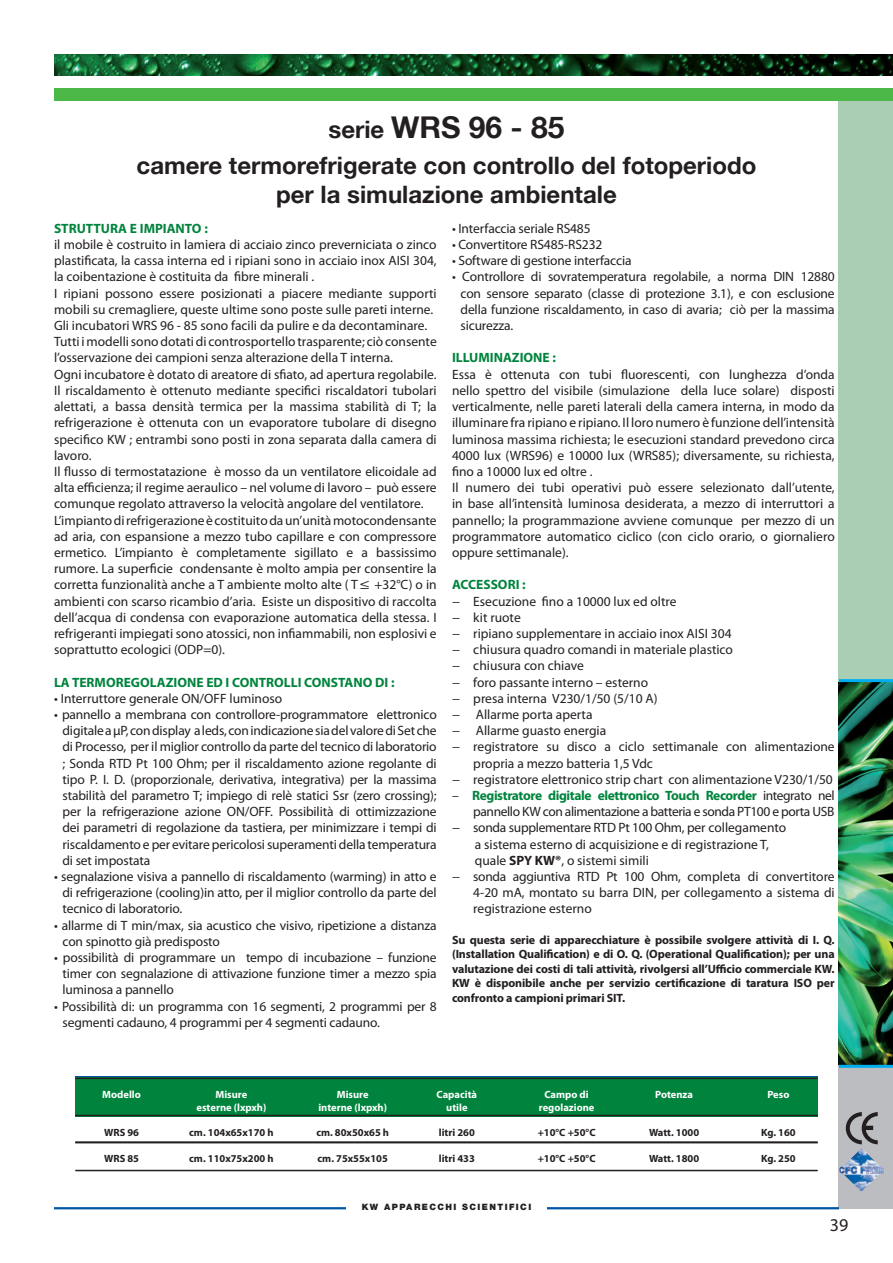
<style>
.page{position:relative;width:893px;height:1263px;background:#fff}
.page>*{position:absolute;margin:0;border:0;box-sizing:border-box;transform-origin:0 0}
.t1{font:700 30px "Helvetica 75";color:#231f20}
.t2{font:700 24px/28.8px "Helvetica 75";color:#231f20;text-align:center}
.t3{font:18px "Myriad Pro";color:#231f20}
.t4{font:13.5px/16.2px "Myriad Pro";color:#231f20}
.t5{font:700 13.5px "Myriad Pro";color:#00843d}
.t6{font:700 13.5px "Myriad Pro";letter-spacing:-.03em;color:#00843d}
.t7{font:13.5px "Myriad Pro";letter-spacing:-.03em;color:#231f20}
.t8{font:13.5px "Myriad Pro";letter-spacing:-.02em;color:#231f20}
.t9{font:700 12px/14.4px "Myriad Pro";letter-spacing:-.01em;color:#231f20;text-align:justify}
.t10{font:700 10.5px "Myriad Pro";color:#231f20}
.t11{font:700 10.5px/12.6px "Myriad Pro";color:#fff;text-align:center}
.t12{font:900 8.7px "Helvetica 95";letter-spacing:.165em;color:#231f20}
.s1{font-size:24px}
.s2{font-family:"Helvetica"}
.s3{font-weight:400;color:#231f20}
.s4{font-weight:700}
</style>
<div class="page">
<div style="left:75px;top:1076px;width:743px;height:39px;background:#0155a5"></div>
<div style="left:75px;top:1077px;width:743px;height:39px;background:#00843d"></div>
<hr style="left:75px;top:1077px;width:743px;height:2px;background:#231f20">
<hr style="left:75px;top:1115px;width:743px;height:1px;background:#231f20">
<hr style="left:75px;top:1141px;width:743px;height:2px;background:#231f20">
<hr style="left:75px;top:1170px;width:743px;height:1px;background:#231f20">
<div style="left:839px;top:1050px;width:54px;height:159px;background:#bcbdc0"></div>
<div style="left:839px;top:101px;width:54px;height:644px;background:#aaceb3"></div>
<img style="left:839px;top:682px;width:54px;height:383px">
<hr style="left:839px;top:679px;width:54px;height:3px;background:#00aeef">
<hr style="left:839px;top:1065px;width:54px;height:3px;background:#00aeef">
<div style="left:54px;top:88px;width:839px;height:13px;background:#4cb848"></div>
<img style="left:54px;top:54px;width:839px;height:21px">
<hr style="left:547px;top:1207px;width:292px;height:2px;background:#0155a5">
<hr style="left:54px;top:1207px;width:292px;height:2px;background:#0155a5">
<svg style="left:846px;top:1112px;width:32px;height:32px"></svg>
<img style="left:839px;top:1148px;width:45px;height:44px">
<h1 class="t1" style="left:328px;top:117px;width:238px"><span class="s1">serie</span> WRS 96 - 85</h1>
<h2 class="t2" style="left:137px;top:154px;width:621px">camere termorefrigerate con controllo del fotoperiodo per la simulazione ambientale</h2>
<p class="t5" style="left:54px;top:223px;width:155px">STRUTTURA E IMPIANTO :</p>
<p class="t4" style="left:54px;top:237px;width:384px">il mobile è costruito in lamiera di acciaio zinco preverniciata o zinco plastificata, la cassa interna ed i ripiani sono in acciaio inox AISI 304, la coibentazione è costituita da fibre minerali .<br>I ripiani possono essere posizionati a piacere mediante supporti mobili su cremagliere, queste ultime sono poste sulle pareti interne.<br>Gli incubatori WRS 96 - 85 sono facili da pulire e da decontaminare.<br>Tutti i modelli sono dotati di controsportello trasparente; ciò consente l’osservazione dei campioni senza alterazione della T interna.<br>Ogni incubatore è dotato di areatore di sfiato, ad apertura regolabile.<br>Il riscaldamento è ottenuto mediante specifici riscaldatori tubolari alettati, a bassa densità termica per la massima stabilità di T; la refrigerazione è ottenuta con un evaporatore tubolare di disegno specifico KW ; entrambi sono posti in zona separata dalla camera di lavoro.<br>Il flusso di termostatazione è mosso da un ventilatore elicoidale ad alta efficienza; il regime aeraulico – nel volume di lavoro – può essere comunque regolato attraverso la velocità angolare del ventilatore.<br>L’impianto di refrigerazione è costituito da un’unità motocondensante ad aria, con espansione a mezzo tubo capillare e con compressore ermetico. L’impianto è completamente sigillato e a bassissimo rumore. La superficie condensante è molto ampia per consentire la corretta funzionalità anche a T ambiente molto alte ( T<span class="s2">≤</span> +32°C) o in ambienti con scarso ricambio d’aria. Esiste un dispositivo di raccolta dell’acqua di condensa con evaporazione automatica della stessa. I refrigeranti impiegati sono atossici, non infiammabili, non esplosivi e soprattutto ecologici (ODP=0).</p>
<p class="t5" style="left:54px;top:677px;width:342px">LA TERMOREGOLAZIONE ED I CONTROLLI CONSTANO DI :</p>
<p class="t4" style="left:54px;top:691px;width:230px">• Interruttore generale ON/OFF luminoso</p>
<p class="t4" style="left:63px;top:707px;width:376px;text-align:justify;text-indent:-9px">• pannello a membrana con controllore-programmatore elettronico digitale a μP, con display a leds, con indicazione sia del valore di Set che di Processo, per il miglior controllo da parte del tecnico di laboratorio ; Sonda RTD Pt 100 Ohm; per il riscaldamento azione regolante di tipo P. I. D. (proporzionale, derivativa, integrativa) per la massima stabilità del parametro T; impiego di relè statici Ssr (zero crossing); per la refrigerazione azione ON/OFF. Possibilità di ottimizzazione dei parametri di regolazione da tastiera, per minimizzare i tempi di riscaldamento e per evitare pericolosi superamenti della temperatura di set impostata</p>
<p class="t4" style="left:63px;top:869px;width:376px;text-align:justify;text-indent:-9px">• segnalazione visiva a pannello di riscaldamento (warming) in atto e di refrigerazione (cooling)in atto, per il miglior controllo da parte del tecnico di laboratorio.</p>
<p class="t4" style="left:63px;top:918px;width:376px;text-indent:-9px">• allarme di T min/max, sia acustico che visivo, ripetizione a distanza con spinotto già predisposto</p>
<p class="t4" style="left:63px;top:950px;width:376px;text-align:justify;text-indent:-9px">• possibilità di programmare un tempo di incubazione – funzione timer con segnalazione di attivazione funzione timer a mezzo spia luminosa a pannello</p>
<p class="t4" style="left:63px;top:999px;width:376px;text-indent:-9px">• Possibilità di: un programma con 16 segmenti, 2 programmi per 8 segmenti cadauno, 4 programmi per 4 segmenti cadauno.</p>
<p class="t4" style="left:452px;top:221px;width:140px">• Interfaccia seriale RS485</p>
<p class="t4" style="left:452px;top:237px;width:152px">• Convertitore RS485-RS232</p>
<p class="t4" style="left:452px;top:254px;width:181px">• Software di gestione interfaccia</p>
<p class="t4" style="left:460px;top:270px;width:376px;text-align:justify;text-indent:-9px">• Controllore di sovratemperatura regolabile, a norma DIN 12880 con sensore separato (classe di protezione 3.1), e con esclusione della funzione riscaldamento, in caso di avaria; ciò per la massima sicurezza.</p>
<p class="t5" style="left:452px;top:353px;width:106px">ILLUMINAZIONE :</p>
<p class="t4" style="left:452px;top:367px;width:384px">Essa è ottenuta con tubi fluorescenti, con lunghezza d’onda nello spettro del visibile (simulazione della luce solare) disposti verticalmente, nelle pareti laterali della camera interna, in modo da illuminare fra ripiano e ripiano. Il loro numero è funzione dell’intensità luminosa massima richiesta; le esecuzioni standard prevedono circa 4000 lux (WRS96) e 10000 lux (WRS85); diversamente, su richiesta, fino a 10000 lux ed oltre .<br>Il numero dei tubi operativi può essere selezionato dall’utente, in base all’intensità luminosa desiderata, a mezzo di interruttori a pannello; la programmazione avviene comunque per mezzo di un programmatore automatico ciclico (con ciclo orario, o giornaliero oppure settimanale).</p>
<p class="t5" style="left:452px;top:580px;width:75px">ACCESSORI :</p>
<p class="t4" style="left:452px;top:594px;width:226px">− Esecuzione fino a 10000 lux ed oltre</p>
<p class="t4" style="left:452px;top:610px;width:70px">− kit ruote</p>
<p class="t4" style="left:452px;top:626px;width:281px">− ripiano supplementare in acciaio inox AISI 304</p>
<p class="t4" style="left:452px;top:642px;width:282px">− chiusura quadro comandi in materiale plastico</p>
<p class="t4" style="left:452px;top:659px;width:133px">− chiusura con chiave</p>
<p class="t4" style="left:452px;top:675px;width:198px">− foro passante interno – esterno</p>
<p class="t4" style="left:452px;top:691px;width:207px">− presa interna V230/1/50 (5/10 A)</p>
<p class="t4" style="left:452px;top:707px;width:142px">− Allarme porta aperta</p>
<p class="t4" style="left:452px;top:723px;width:156px">− Allarme guasto energia</p>
<p class="t4" style="left:452px;top:740px;width:384px">− registratore su disco a ciclo settimanale con alimentazione</p>
<p class="t4" style="left:473px;top:756px;width:181px">propria a mezzo batteria 1,5 Vdc</p>
<p class="t4" style="left:452px;top:772px;width:382px">− registratore elettronico strip chart con alimentazione V230/1/50</p>
<p class="t6" style="left:452px;top:790px;width:384px"><span class="s3">–</span> Registratore digitale elettronico Touch Recorder <span class="s3">integrato nel</span></p>
<p class="t7" style="left:473px;top:806px;width:363px">pannello KW con alimentazione a batteria e sonda PT100 e porta USB</p>
<p class="t8" style="left:452px;top:823px;width:336px">− sonda supplementare RTD Pt 100 Ohm, per collegamento</p>
<p class="t4" style="left:475px;top:837px;width:295px">a sistema esterno di acquisizione e di registrazione T,</p>
<p class="t4" style="left:475px;top:853px;width:175px">quale <span class="s4">SPY KW®</span>, o sistemi simili</p>
<p class="t4" style="left:452px;top:869px;width:384px">− sonda aggiuntiva RTD Pt 100 Ohm, completa di convertitore</p>
<p class="t4" style="left:473px;top:885px;width:363px">4-20 mA, montato su barra DIN, per collegamento a sistema di</p>
<p class="t4" style="left:473px;top:902px;width:120px">registrazione esterno</p>
<p class="t9" style="left:452px;top:934px;width:384px">Su questa serie di apparecchiature è possibile svolgere attività di I. Q. (Installation Qualification) e di O. Q. (Operational Qualification); per una valutazione dei costi di tali attività, rivolgersi all’Ufficio commerciale KW.<br>KW è disponibile anche per servizio certificazione di taratura ISO per confronto a campioni primari SIT.</p>
<p class="t11" style="left:102px;top:1089px;width:40px">Modello</p>
<p class="t10" style="left:104px;top:1129px;width:36px">WRS 96</p>
<p class="t10" style="left:104px;top:1154px;width:36px">WRS 85</p>
<p class="t11" style="left:197px;top:1089px;width:71px">Misure<br>esterne (lxpxh)</p>
<p class="t10" style="left:189px;top:1129px;width:86px">cm. 104x65x170 h</p>
<p class="t10" style="left:189px;top:1154px;width:86px">cm. 110x75x200 h</p>
<p class="t11" style="left:318px;top:1089px;width:70px">Misure<br>interne (lxpxh)</p>
<p class="t10" style="left:316px;top:1129px;width:74px">cm. 80x50x65 h</p>
<p class="t10" style="left:318px;top:1154px;width:72px">cm. 75x55x105</p>
<p class="t11" style="left:437px;top:1089px;width:42px">Capacità utile</p>
<p class="t10" style="left:439px;top:1129px;width:38px">litri 260</p>
<p class="t10" style="left:439px;top:1154px;width:38px">litri 433</p>
<p class="t11" style="left:539px;top:1089px;width:57px">Campo di regolazione</p>
<p class="t10" style="left:538px;top:1129px;width:59px">+10°C +50°C</p>
<p class="t10" style="left:538px;top:1154px;width:59px">+10°C +50°C</p>
<p class="t12" style="left:362px;top:1204px;width:171px">KW APPARECCHI SCIENTIFICI</p>
<p class="t11" style="left:655px;top:1089px;width:39px">Potenza</p>
<p class="t10" style="left:649px;top:1129px;width:52px">Watt. 1000</p>
<p class="t10" style="left:649px;top:1154px;width:52px">Watt. 1800</p>
<p class="t11" style="left:767px;top:1089px;width:24px">Peso</p>
<p class="t10" style="left:761px;top:1129px;width:36px">Kg. 160</p>
<p class="t10" style="left:761px;top:1154px;width:36px">Kg. 250</p>
<h3 class="t3" style="left:830px;top:1218px;width:20px">39</h3>
</div>
